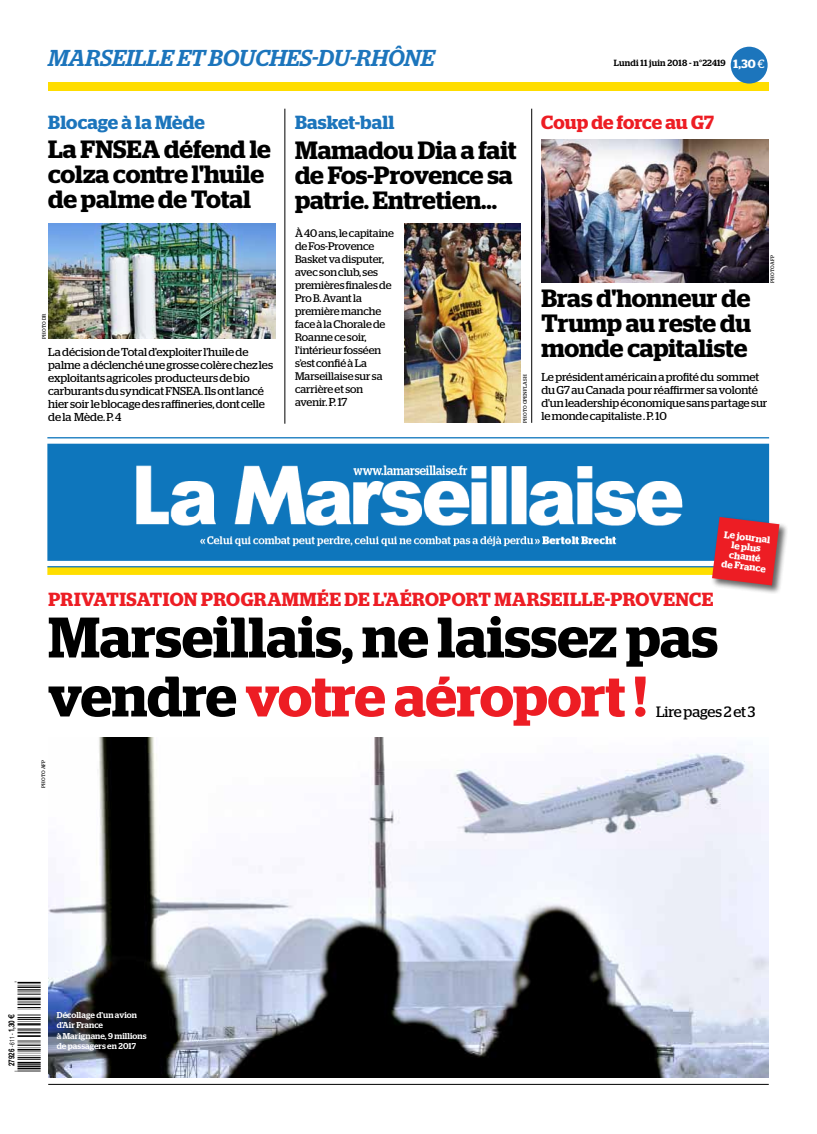
<style>
.page{position:relative;width:817px;height:1134px;background:#fff}
.page>*{position:absolute;margin:0;border:0;box-sizing:border-box;transform-origin:0 0}
.t1{font:600 57px/59px "Stag";color:#000}
.t2{font:600 25px/25px "Stag";letter-spacing:-.005em;color:#000}
.t3{font:23.1px "Press Bar 4";color:#000}
.t4{font:italic 500 23px "Stag";letter-spacing:.01em;color:#1c75bc}
.t5{font:600 19px "Stag";letter-spacing:.015em;color:#ed1d24}
.t6{font:600 19px "Stag";letter-spacing:.01em;color:#1c75bc}
.t7{font:15px "Stag";color:#000}
.t8{font:11.5px/13px "Stag";letter-spacing:-.005em;color:#000}
.t9{font:11px/13px "Stag";color:#000}
.t10{font:600 9.7px/9.7px "Stag";color:#fff;text-align:center}
.t11{font:500 9px "Stag";letter-spacing:.02em;color:#000}
.t12{font:500 8.5px/10.5px "Stag";letter-spacing:.01em;color:#fff}
.t13{font:700 8.3px "Helvetica";color:#000;scale:.75 1}
.t14{font:5px "Stag";letter-spacing:.02em;color:#000}
.s1{font-weight:600;font-size:12px;color:#fff}
.s2{font-weight:400;font-size:12px;color:#fff}
.s3{font-size:11.5px}
.s4{color:#ed1d24}
.s5{font-weight:400;font-size:6.9px}
.s6{font-family:"Euro"}
</style>
<div class="page">
<hr style="left:48px;top:1084px;width:720px;height:1px;background:#000">
<img style="left:47px;top:437px;width:723px;height:138px">
<div style="left:48px;top:82px;width:720px;height:9px;background:#fd0"></div>
<div style="left:730px;top:47px;width:37px;height:37px;background:#1c75bc;border-radius:50%"></div>
<hr style="left:284px;top:109px;width:1px;height:315px;background:#000">
<hr style="left:531px;top:109px;width:1px;height:314px;background:#000">
<div style="left:710px;top:515px;width:77px;height:79px;background:#000;opacity:.6"></div>
<svg style="left:711px;top:517px;width:68px;height:68px;background:#d1333e"></svg>
<img style="left:541px;top:139px;width:227px;height:144px">
<img style="left:48px;top:223px;width:227px;height:116px">
<img style="left:404px;top:223px;width:116px;height:200px">
<img style="left:48px;top:738px;width:720px;height:339px">
<h3 class="t4" style="left:48px;top:44px;width:387px">MARSEILLE ET BOUCHES-DU-RHÔNE</h3>
<p class="t11" style="left:613px;top:57px;width:152px">Lundi 11 juin 2018 - n°22419 <span class="s1">1,30</span> <span class="s2">€</span></p>
<h3 class="t6" style="left:48px;top:111px;width:158px">Blocage à la Mède</h3>
<h3 class="t6" style="left:295px;top:111px;width:101px">Basket-ball</h3>
<h3 class="t5" style="left:541px;top:111px;width:174px">Coup de force au G7</h3>
<h2 class="t2" style="left:48px;top:137px;width:224px">La FNSEA défend le colza contre l'huile de palme de Total</h2>
<p class="t14" style="left:41px;top:339px;width:25px;rotate:-90deg">photo dr</p>
<p class="t8" style="left:48px;top:345px;width:226px">La décision de Total d'exploiter l'huile de palme a déclenché une grosse colère chez les exploitants agricoles producteurs de bio carburants du syndicat FNSEA. Ils ont lancé hier soir le blocage des raffineries, dont celle de la Mède. P. 4</p>
<h2 class="t2" style="left:295px;top:138px;width:223px">Mamadou Dia a fait de Fos-Provence sa patrie. Entretien...</h2>
<p class="t9" style="left:295px;top:227px;width:100px">À 40 ans, le capitaine de Fos-Provence<br>Basket va disputer, avec son club, ses premières finales de<br>Pro B. Avant la première manche face à la Chorale de<br>Roanne ce soir, l’intérieur fosséen s’est confié à La<br>Marseillaise sur sa carrière et son avenir. <span class="s3">P. 17</span></p>
<p class="t14" style="left:522px;top:423px;width:49px;rotate:-90deg">photo openflash</p>
<h2 class="t2" style="left:541px;top:286px;width:211px;text-align:justify">Bras d'honneur de Trump au reste du monde capitaliste</h2>
<p class="t14" style="left:769px;top:283px;width:29px;rotate:-90deg">photo afp</p>
<p class="t8" style="left:541px;top:370px;width:227px">Le président américain a profité du sommet du G7 au Canada pour réaffirmer sa volonté d'un leadership économique sans partage sur le monde capitaliste . P. 10</p>
<p class="t10" style="left:724px;top:529px;width:48px;rotate:7deg">Le journal le plus chanté<br>de France</p>
<h3 class="t5" style="left:48px;top:588px;width:91px">Privatisat</h3>
<h3 class="t5" style="left:163px;top:588px;width:122px">ion programm</h3>
<h3 class="t5" style="left:317px;top:588px;width:360px">ée de l'aéroport marseille-provence</h3>
<h1 class="t1" style="left:48px;top:608px;width:671px">Marseillais, ne laissez pas vendre <span class="s4">votre aéroport !</span></h1>
<h3 class="t7" style="left:656px;top:703px;width:101px">Lire pages 2 et 3</h3>
<p class="t14" style="left:41px;top:788px;width:29px;rotate:-90deg">photo afp</p>
<h3 class="t3" style="left:19px;top:1072px;width:93px;rotate:-90deg">&lt;:HIMRTC=[UVXUW:?a@g@b@l@k&gt;</h3>
<p class="t13" style="left:6px;top:1066px;width:71px;rotate:-90deg">27926 <span class="s5">- 611 -</span> 1,30 <span class="s6">E</span></p>
<p class="t12" style="left:57px;top:1009px;width:91px">Décollage d'un avion d'Air France<br>à Marignane, 9 millions de passagers en 2017</p>
</div>
